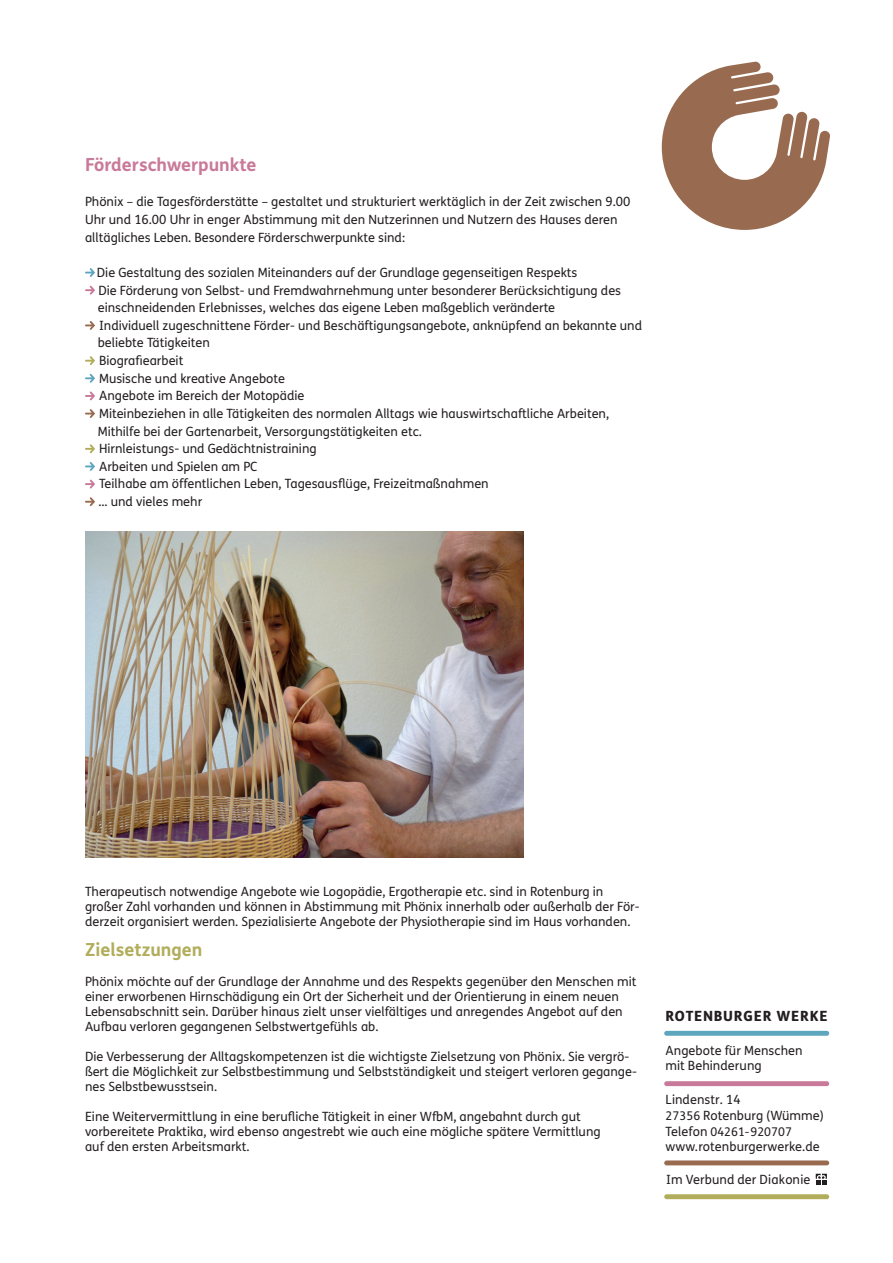
<style>
.page{position:relative;width:893px;height:1263px;background:#fff}
.page>*{position:absolute;margin:0;border:0;box-sizing:border-box;transform-origin:0 0}
.t1{font:700 18px "FS Me";color:#c97999}
.t2{font:700 18px "FS Me";color:#b1ad5b}
.t3{font:800 14.1px "FS Me";letter-spacing:.055em;color:#231f20}
.t4{font:12.75px/17.7px "FS Me";color:#231f20}
.t5{font:12px "FS Me";letter-spacing:.005em;color:#231f20}
.s1{font-size:12px}
.s2{font-size:12.75px}
</style>
<div class="page">
<svg style="left:662px;top:62px;width:168px;height:168px"></svg>
<svg style="left:816px;top:1174px;width:11px;height:11px"></svg>
<svg style="left:664px;top:1160px;width:165px;height:5px"></svg>
<svg style="left:664px;top:1081px;width:165px;height:5px"></svg>
<svg style="left:664px;top:1031px;width:165px;height:5px"></svg>
<svg style="left:664px;top:1194px;width:165px;height:5px"></svg>
<svg style="left:85px;top:268px;width:10px;height:9px"></svg>
<svg style="left:85px;top:286px;width:10px;height:9px"></svg>
<svg style="left:85px;top:321px;width:10px;height:9px"></svg>
<svg style="left:85px;top:356px;width:10px;height:9px"></svg>
<svg style="left:85px;top:374px;width:10px;height:9px"></svg>
<svg style="left:85px;top:391px;width:10px;height:9px"></svg>
<svg style="left:85px;top:409px;width:10px;height:9px"></svg>
<svg style="left:85px;top:444px;width:10px;height:9px"></svg>
<svg style="left:85px;top:462px;width:10px;height:9px"></svg>
<svg style="left:85px;top:479px;width:10px;height:10px"></svg>
<svg style="left:85px;top:497px;width:10px;height:9px"></svg>
<img style="left:85px;top:531px;width:439px;height:327px">
<h1 class="t1" style="left:85px;top:154px;width:173px">Förderschwerpunkte</h1>
<p class="t4" style="left:85px;top:193px;width:547px">Phönix – die Tagesförderstätte – gestaltet und strukturiert werktäglich in der Zeit zwischen 9.00<br>Uhr und 16.00 Uhr in enger Abstimmung mit den Nutzerinnen und Nutzern des Hauses deren alltägliches Leben. Besondere Förderschwerpunkte sind:</p>
<p class="t4" style="left:97px;top:264px;width:547px">Die Gestaltung des sozialen Miteinanders auf der Grundlage gegenseitigen Respekts<br>Die Förderung von Selbst- und Fremdwahrnehmung unter besonderer Berücksichtigung des einschneidenden Erlebnisses, welches das eigene Leben maßgeblich veränderte<br>Individuell zugeschnittene Förder- und Beschäftigungsangebote, anknüpfend an bekannte und beliebte Tätigkeiten<br>Biografiearbeit<br>Musische und kreative Angebote<br>Angebote im Bereich der Motopädie<br>Miteinbeziehen in alle Tätigkeiten des normalen Alltags wie hauswirtschaftliche Arbeiten, Mithilfe bei der Gartenarbeit, Versorgungstätigkeiten etc.<br>Hirnleistungs- und Gedächtnistraining<br>Arbeiten und Spielen am PC<br>Teilhabe am öffentlichen Leben, Tagesausflüge, Freizeitmaßnahmen<br>... und vieles mehr</p>
<p class="t4" style="left:85px;top:884px;width:556px;line-height:15px">Therapeutisch notwendige Angebote wie Logopädie, Ergotherapie etc. sind in Rotenburg in großer Zahl vorhanden und können in Abstimmung mit Phönix innerhalb oder außerhalb der För&shy;derzeit organisiert werden. Spezialisierte Angebote der Physiotherapie sind im Haus vorhanden.</p>
<h1 class="t2" style="left:85px;top:938px;width:119px">Zielsetzungen</h1>
<p class="t4" style="left:85px;top:974px;width:553px;line-height:15px">Phönix möchte auf der Grundlage der Annahme und des Respekts gegenüber den Menschen mit einer erworbenen Hirnschädigung ein Ort der Sicherheit und der Orientierung in einem neuen Lebensabschnitt sein. Darüber hinaus zielt unser vielfältiges und anregendes Angebot auf den Aufbau verloren gegangenen Selbstwertgefühls ab.</p>
<p class="t4" style="left:85px;top:1049px;width:553px;line-height:15px">Die Verbesserung der Alltagskompetenzen ist die wichtigste Zielsetzung von Phönix. Sie vergrö&shy;ßert die Möglichkeit zur Selbstbestimmung und Selbstständigkeit und steigert verloren gegange&shy;nes Selbstbewusstsein.</p>
<p class="t4" style="left:85px;top:1109px;width:517px;line-height:15px">Eine Weitervermittlung in eine berufliche Tätigkeit in einer WfbM, angebahnt durch gut vorbereitete Praktika, wird ebenso angestrebt wie auch eine mögliche spätere Vermittlung auf den ersten Arbeitsmarkt.</p>
<p class="t3" style="left:665px;top:1007px;width:164px">ROTENBURGER WERKE</p>
<p class="t4" style="left:665px;top:1042px;width:139px;line-height:15.8px">Angebote für Menschen mit Behinderung</p>
<p class="t4" style="left:665px;top:1092px;width:160px;line-height:15.8px">Lindenstr. 14<br><span class="s1">27356</span> Rotenburg (Wümme)</p>
<p class="t5" style="left:665px;top:1124px;width:128px"><span class="s2">Telefon</span> 04261-920707</p>
<p class="t4" style="left:665px;top:1137px;width:156px">www.rotenburgerwerke.de</p>
<p class="t4" style="left:666px;top:1171px;width:146px">Im Verbund der Diakonie</p>
</div>
